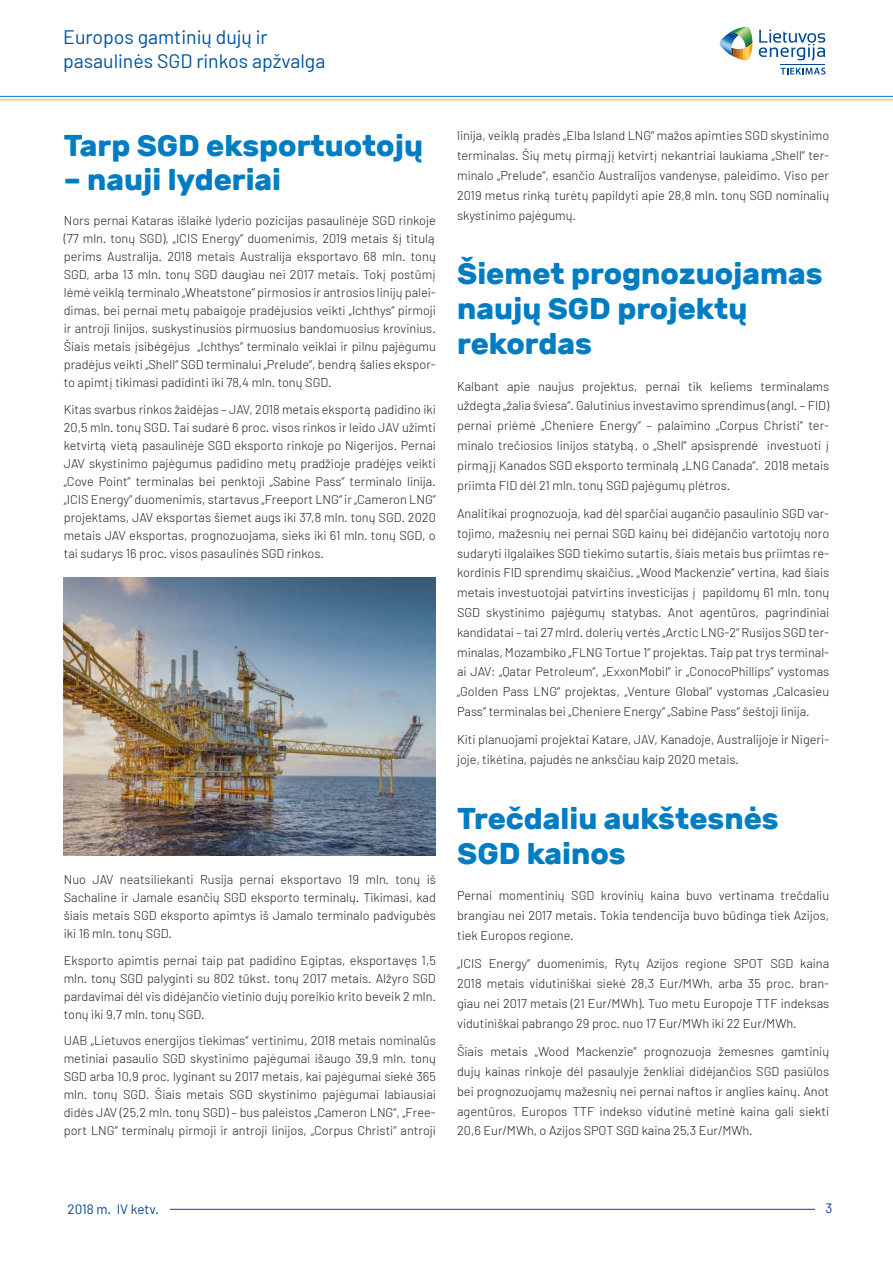
<style>
.page{position:relative;width:893px;height:1263px;background:#fff}
.page>*{position:absolute;margin:0;border:0;box-sizing:border-box;transform-origin:0 0}
.t1{font:700 30px/34.8px "Rubik";color:#007dc2}
.t2{font:19.5px/23.4px "Barlow";color:#00539b}
.t3{font:13.5px "Barlow";color:#004892}
.t4{font:300 12.75px/19.8px "Barlow";color:#231f20;text-align:justify}
</style>
<div class="page">
<hr style="left:170px;top:1209px;width:645px;height:1px;background:#004892">
<svg style="left:719px;top:27px;width:34px;height:33px"></svg>
<svg style="left:759px;top:30px;width:66px;height:31px"></svg>
<svg style="left:780px;top:68px;width:45px;height:7px"></svg>
<hr style="left:780px;top:64px;width:45px;height:1px;background:#004892">
<hr style="left:0;top:96px;width:893px;height:1px;background:#007dc2">
<hr style="left:0;top:99px;width:893px;height:1px;background:#fbae22">
<img style="left:64px;top:577px;width:372px;height:279px">
<h2 class="t2" style="left:63px;top:25px;width:264px">Europos gamtinių dujų ir pasaulinės SGD rinkos apžvalga</h2>
<h1 class="t1" style="left:64px;top:128px;width:361px">Tarp SGD eksportuotojų</h1>
<h1 class="t1" style="left:64px;top:162px;width:219px">– nauji lyderiai</h1>
<p class="t4" style="left:64px;top:211px;width:374px;line-height:18px">Nors pernai Kataras išlaikė lyderio pozicijas pasaulinėje SGD rinkoje (77 mln. tonų SGD), „ICIS Energy“ duomenimis, 2019 metais šį titulą perims Australija. 2018 metais Australija eksportavo 68 mln. tonų SGD, arba 13 mln. tonų SGD daugiau nei 2017 metais. Tokį postūmį lėmė veiklą terminalo „Wheatstone“ pirmosios ir antrosios linijų palei&shy;dimas, bei pernai metų pabaigoje pradėjusios veikti „Ichthys“ pirmoji ir antroji linijos, suskystinusios pirmuosius bandomuosius krovinius.<br>Šiais metais įsibėgėjus „Ichthys“ terminalo veiklai ir pilnu pajėgumu pradėjus veikti „Shell“ SGD terminalui „Prelude“, bendrą šalies ekspor&shy;to apimtį tikimasi padidinti iki 78,4 mln. tonų SGD.</p>
<p class="t4" style="left:64px;top:400px;width:374px;line-height:18px">Kitas svarbus rinkos žaidėjas – JAV, 2018 metais eksportą padidino iki 20,5 mln. tonų SGD. Tai sudarė 6 proc. visos rinkos ir leido JAV užimti ketvirtą vietą pasaulinėje SGD eksporto rinkoje po Nigerijos. Pernai JAV skystinimo pajėgumus padidino metų pradžioje pradėjęs veikti „Cove Point“ terminalas bei penktoji „Sabine Pass“ terminalo linija. „ICIS Energy“ duomenimis, startavus „Freeport LNG“ ir „Cameron LNG“ projektams, JAV eksportas šiemet augs iki 37,8 mln. tonų SGD. 2020 metais JAV eksportas, prognozuojama, sieks iki 61 mln. tonų SGD, o tai sudarys 16 proc. visos pasaulinės SGD rinkos.</p>
<p class="t4" style="left:64px;top:870px;width:374px;line-height:18px">Nuo JAV neatsiliekanti Rusija pernai eksportavo 19 mln. tonų iš Sachaline ir Jamale esančių SGD eksporto terminalų. Tikimasi, kad šiais metais SGD eksporto apimtys iš Jamalo terminalo padvigubės iki 16 mln. tonų SGD.</p>
<p class="t4" style="left:64px;top:951px;width:374px;line-height:18px">Eksporto apimtis pernai taip pat padidino Egiptas, eksportavęs 1,5 mln. tonų SGD palyginti su 802 tūkst. tonų 2017 metais. Alžyro SGD pardavimai dėl vis didėjančio vietinio dujų poreikio krito beveik 2 mln. tonų iki 9,7 mln. tonų SGD.</p>
<p class="t4" style="left:64px;top:1031px;width:374px;line-height:18px">UAB „Lietuvos energijos tiekimas“ vertinimu, 2018 metais nominalūs metiniai pasaulio SGD skystinimo pajėgumai išaugo 39,9 mln. tonų SGD arba 10,9 proc. lyginant su 2017 metais, kai pajėgumai siekė 365 mln. tonų SGD. Šiais metais SGD skystinimo pajėgumai labiausiai didės JAV (25,2 mln. tonų SGD) – bus paleistos „Cameron LNG“, „Free&shy;port LNG“ terminalų pirmoji ir antroji linijos, „Corpus Christi“ antroji</p>
<p class="t4" style="left:457px;top:125px;width:374px">linija, veiklą pradės „Elba Island LNG“ mažos apimties SGD skystinimo terminalas. Šių metų pirmąjį ketvirtį nekantriai laukiama „Shell“ ter&shy;minalo „Prelude“, esančio Australijos vandenyse, paleidimo. Viso per 2019 metus rinką turėtų papildyti apie 28,8 mln. tonų SGD nominalių skystinimo pajėgumų.</p>
<h1 class="t1" style="left:457px;top:256px;width:367px">Šiemet prognozuojamas naujų SGD projektų rekordas</h1>
<p class="t4" style="left:457px;top:376px;width:374px">Kalbant apie naujus projektus, pernai tik keliems terminalams uždegta „žalia šviesa“. Galutinius investavimo sprendimus (angl. – FID) pernai priėmė „Cheniere Energy“ – palaimino „Corpus Christi“ ter&shy;minalo trečiosios linijos statybą, o „Shell“ apsisprendė investuoti į pirmąjį Kanados SGD eksporto terminalą „LNG Canada“. 2018 metais priimta FID dėl 21 mln. tonų SGD pajėgumų plėtros.</p>
<p class="t4" style="left:457px;top:503px;width:374px">Analitikai prognozuoja, kad dėl sparčiai augančio pasaulinio SGD var&shy;tojimo, mažesnių nei pernai SGD kainų bei didėjančio vartotojų noro sudaryti ilgalaikes SGD tiekimo sutartis, šiais metais bus priimtas re&shy;kordinis FID sprendimų skaičius. „Wood Mackenzie“ vertina, kad šiais metais investuotojai patvirtins investicijas į papildomų 61 mln. tonų SGD skystinimo pajėgumų statybas. Anot agentūros, pagrindiniai kandidatai – tai 27 mlrd. dolerių vertės „Arctic LNG-2“ Rusijos SGD ter&shy;minalas, Mozambiko „FLNG Tortue 1“ projektas. Taip pat trys terminal&shy;ai JAV: „Qatar Petroleum“, „ExxonMobil“ ir „ConocoPhillips“ vystomas „Golden Pass LNG“ projektas, „Venture Global“ vystomas „Calcasieu Pass“ terminalas bei „Cheniere Energy“ „Sabine Pass“ šeštoji linija.</p>
<p class="t4" style="left:457px;top:730px;width:374px">Kiti planuojami projektai Katare, JAV, Kanadoje, Australijoje ir Nigeri&shy;joje, tikėtina, pajudės ne anksčiau kaip 2020 metais.</p>
<h1 class="t1" style="left:457px;top:801px;width:323px">Trečdaliu aukštesnės<br>SGD kainos</h1>
<p class="t4" style="left:457px;top:886px;width:374px">Pernai momentinių SGD krovinių kaina buvo vertinama trečdaliu brangiau nei 2017 metais. Tokia tendencija buvo būdinga tiek Azijos, tiek Europos regione.</p>
<p class="t4" style="left:457px;top:953px;width:374px">„ICIS Energy“ duomenimis, Rytų Azijos regione SPOT SGD kaina 2018 metais vidutiniškai siekė 28,3 Eur/MWh, arba 35 proc. bran&shy;giau nei 2017 metais (21 Eur/MWh). Tuo metu Europoje TTF indeksas vidutiniškai pabrango 29 proc. nuo 17 Eur/MWh iki 22 Eur/MWh.</p>
<p class="t4" style="left:457px;top:1041px;width:374px">Šiais metais „Wood Mackenzie“ prognozuoja žemesnes gamtinių dujų kainas rinkoje dėl pasaulyje ženkliai didėjančios SGD pasiūlos bei prognozuojamų mažesnių nei pernai naftos ir anglies kainų. Anot agentūros, Europos TTF indekso vidutinė metinė kaina gali siekti 20,6 Eur/MWh, o Azijos SPOT SGD kaina 25,3 Eur/MWh.</p>
<p class="t3" style="left:68px;top:1200px;width:93px">2018 m. IV ketv.</p>
<p class="t3" style="left:825px;top:1200px;width:8px">3</p>
</div>
